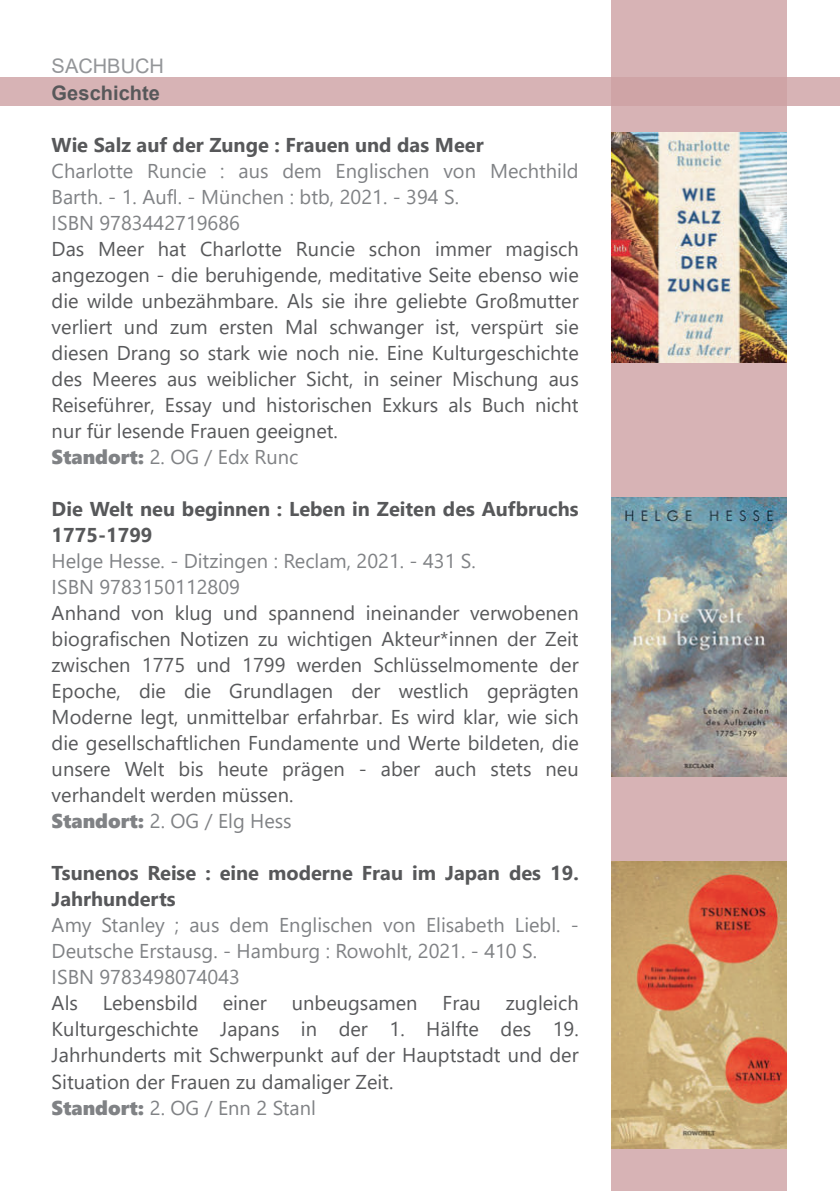
<style>
.page{position:relative;width:840px;height:1191px;background:#fff}
.page>*{position:absolute;margin:0;border:0;box-sizing:border-box;transform-origin:0 0}
.t1{font:20px/26px "Segoe UI";color:#57585a}
.t2{font:20px/26px "Segoe UI";color:#808285}
.t3{font:700 20px/26px "Segoe UI";color:#57585a}
.t4{font:700 20px "Arial";color:#57585a}
.t5{font:20px "Arial";color:#939598}
.s1{font-family:"Segoe UI Black";color:#808285}
.s2{color:#808285}
</style>
<div class="page">
<div style="left:611px;top:0;width:175px;height:1191px;background:#d7b3b5"></div>
<div style="left:0;top:77px;width:839px;height:28px;background:#cea1a3;opacity:.8"></div>
<img style="left:611px;top:133px;width:175px;height:229px">
<img style="left:611px;top:497px;width:175px;height:279px">
<img style="left:611px;top:861px;width:175px;height:287px">
<p class="t5" style="left:52px;top:52px;width:114px">SACHBUCH</p>
<p class="t4" style="left:52px;top:79px;width:110px">Geschichte</p>
<p class="t3" style="left:52px;top:130px;width:433px">Wie Salz auf der Zunge : Frauen und das Meer</p>
<p class="t2" style="left:52px;top:156px;width:528px">Charlotte Runcie : aus dem Englischen von Mechthild<br>Barth. ‐ 1. Aufl. ‐ München : btb, 2021. ‐ 394 S.<br>ISBN 9783442719686</p>
<p class="t1" style="left:52px;top:234px;width:528px">Das Meer hat Charlotte Runcie schon immer magisch angezogen ‐ die beruhigende, meditative Seite ebenso wie die wilde unbezähmbare. Als sie ihre geliebte Großmutter verliert und zum ersten Mal schwanger ist, verspürt sie diesen Drang so stark wie noch nie. Eine Kulturgeschichte des Meeres aus weiblicher Sicht, in seiner Mischung aus Reiseführer, Essay und historischen Exkurs als Buch nicht nur für lesende Frauen geeignet.<br><span class="s1">Standort:</span> <span class="s2">2. OG / Edx Runc</span></p>
<p class="t3" style="left:52px;top:494px;width:528px">Die Welt neu beginnen : Leben in Zeiten des Aufbruchs<br>1775‐1799</p>
<p class="t2" style="left:52px;top:546px;width:425px">Helge Hesse. ‐ Ditzingen : Reclam, 2021. ‐ 431 S.<br>ISBN 9783150112809</p>
<p class="t1" style="left:52px;top:598px;width:528px">Anhand von klug und spannend ineinander verwobenen biografischen Notizen zu wichtigen Akteur*innen der Zeit zwischen 1775 und 1799 werden Schlüsselmomente der Epoche, die die Grundlagen der westlich geprägten Moderne legt, unmittelbar erfahrbar. Es wird klar, wie sich die gesellschaftlichen Fundamente und Werte bildeten, die unsere Welt bis heute prägen ‐ aber auch stets neu verhandelt werden müssen.<br><span class="s1">Standort:</span> <span class="s2">2. OG / Elg Hess</span></p>
<p class="t3" style="left:52px;top:858px;width:528px">Tsunenos Reise : eine moderne Frau im Japan des 19.<br>Jahrhunderts</p>
<p class="t2" style="left:52px;top:910px;width:528px">Amy Stanley ; aus dem Englischen von Elisabeth Liebl. ‐<br>Deutsche Erstausg. ‐ Hamburg : Rowohlt, 2021. ‐ 410 S.<br>ISBN 9783498074043</p>
<p class="t1" style="left:52px;top:988px;width:528px">Als Lebensbild einer unbeugsamen Frau zugleich Kulturgeschichte Japans in der 1. Hälfte des 19.<br>Jahrhunderts mit Schwerpunkt auf der Hauptstadt und der Situation der Frauen zu damaliger Zeit.<br><span class="s1">Standort:</span> <span class="s2">2. OG / Enn 2 Stanl</span></p>
</div>
